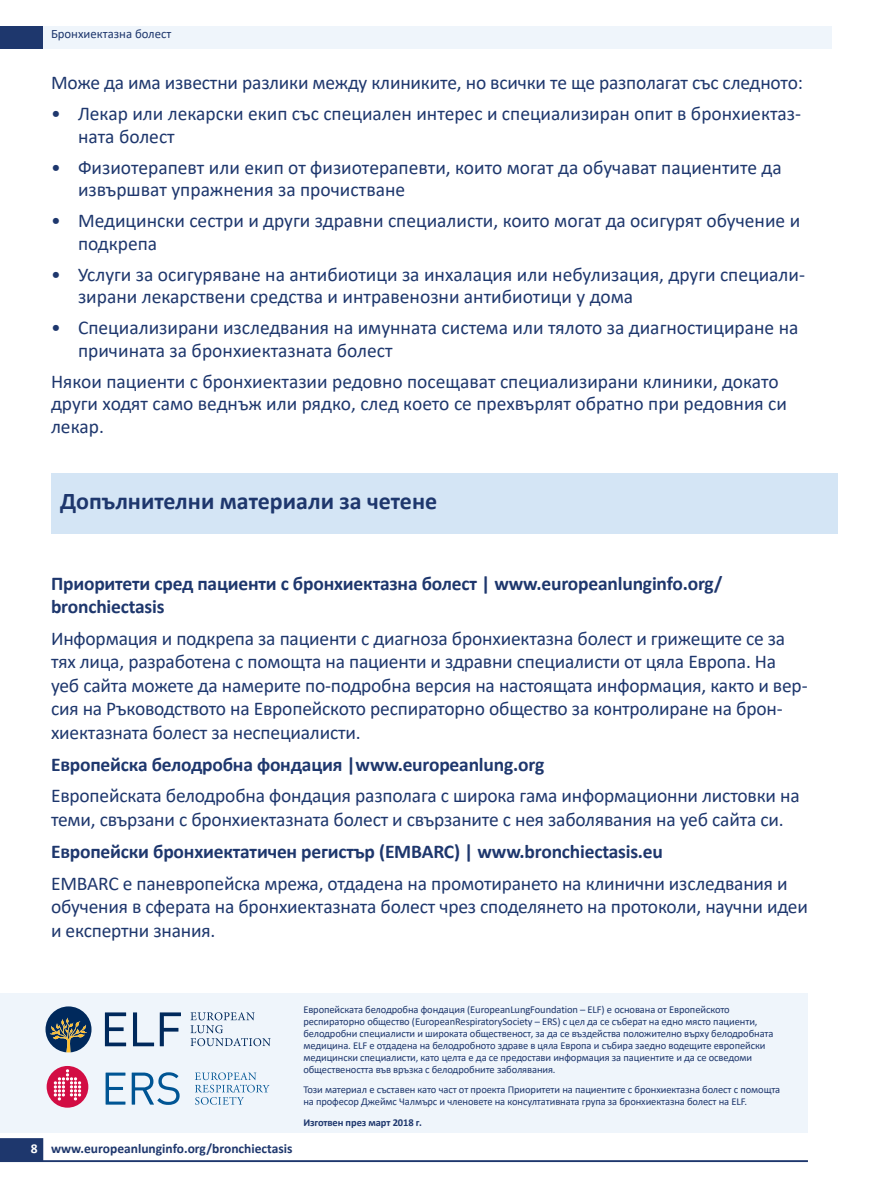
<style>
.page{position:relative;width:893px;height:1191px;background:#fff}
.page>*{position:absolute;margin:0;border:0;box-sizing:border-box;transform-origin:0 0}
.t1{font:700 24px "Calibri";color:#1e376d}
.t2{font:19.5px/22.5px "Calibri";letter-spacing:-.01em;color:#1e376d}
.t3{font:700 19.5px/23.4px "Calibri";letter-spacing:-.01em;color:#1e376d}
.Folio_left{font:700 13.5px "Calibri";color:#1e376d}
.t4{font:12.75px "Calibri";color:#1e376d}
.t5{font:10.5px/12px "Calibri";letter-spacing:-.01em;color:#1e376d}
.t6{font:700 10.5px "Calibri";letter-spacing:-.01em;color:#1e376d}
.s1{color:#fff}
</style>
<div class="page">
<div style="left:0;top:992px;width:808px;height:140px;background:#eff5fb"></div>
<hr style="left:0;top:26px;width:808px;height:2px;background:#1e376d">
<svg style="left:105px;top:1012px;width:21px;height:34px"></svg>
<svg style="left:133px;top:1012px;width:21px;height:34px"></svg>
<svg style="left:160px;top:1012px;width:21px;height:34px"></svg>
<svg style="left:190px;top:1012px;width:81px;height:34px"></svg>
<svg style="left:46px;top:1006px;width:46px;height:46px"></svg>
<svg style="left:195px;top:1072px;width:74px;height:32px"></svg>
<svg style="left:106px;top:1072px;width:19px;height:32px"></svg>
<div style="left:47px;top:1066px;width:41px;height:41px;background:#d20d44;border-radius:50%"></div>
<svg style="left:54px;top:1069px;width:27px;height:31px"></svg>
<svg style="left:132px;top:1072px;width:48px;height:32px"></svg>
<div style="left:43px;top:26px;width:789px;height:23px;background:#eff5fb"></div>
<svg style="left:0;top:1138px;width:43px;height:22px"></svg>
<hr style="left:0;top:1160px;width:808px;height:2px;background:#1e376d">
<div style="left:0;top:27px;width:43px;height:22px;background:#1e376d"></div>
<div style="left:51px;top:473px;width:786px;height:61px;background:#d4e5f5"></div>
<p class="t4" style="left:51px;top:25px;width:122px">Бронхиектазна болест</p>
<p class="t2" style="left:51px;top:71px;width:753px">Може да има известни разлики между клиниките, но всички те ще разполагат със следното:</p>
<p class="t2" style="left:78px;top:102px;width:724px;text-indent:-27px">• Лекар или лекарски екип със специален интерес и специализиран опит в бронхиектаз&shy;ната болест</p>
<p class="t2" style="left:78px;top:155px;width:705px;text-indent:-27px">• Физиотерапевт или екип от физиотерапевти, които могат да обучават пациентите да извършват упражнения за прочистване</p>
<p class="t2" style="left:78px;top:209px;width:724px;text-indent:-27px">• Медицински сестри и други здравни специалисти, които могат да осигурят обучение и подкрепа</p>
<p class="t2" style="left:78px;top:262px;width:728px;text-indent:-27px">• Услуги за осигуряване на антибиотици за инхалация или небулизация, други специали&shy;зирани лекарствени средства и интравенозни антибиотици у дома</p>
<p class="t2" style="left:78px;top:316px;width:722px;text-indent:-27px">• Специализирани изследвания на имунната система или тялото за диагностициране на причината за бронхиектазната болест</p>
<p class="t2" style="left:51px;top:369px;width:737px">Някои пациенти с бронхиектазии редовно посещават специализирани клиники, докато други ходят само веднъж или рядко, след което се прехвърлят обратно при редовния си лекар.</p>
<p class="t1" style="left:60px;top:484px;width:378px">Допълнителни материали за четене</p>
<p class="t3" style="left:51px;top:571px;width:673px">Приоритети сред пациенти с бронхиектазна болест | www.europeanlunginfo.org/ bronchiectasis</p>
<p class="t2" style="left:51px;top:626px;width:758px;line-height:23.4px">Информация и подкрепа за пациенти с диагноза бронхиектазна болест и грижещите се за тях лица, разработена с помощта на пациенти и здравни специалисти от цяла Европа. На уеб сайта можете да намерите по-подробна версия на настоящата информация, както и вер&shy;сия на Ръководството на Европейското респираторно общество за контролиране на брон&shy;хиектазната болест за неспециалисти.</p>
<p class="t3" style="left:51px;top:752px;width:495px">Европейска белодробна фондация |www.europeanlung.org</p>
<p class="t2" style="left:51px;top:783px;width:750px;line-height:23.4px">Европейската белодробна фондация разполага с широка гама информационни листовки на теми, свързани с бронхиектазната болест и свързаните с нея заболявания на уеб сайта си.</p>
<p class="t3" style="left:51px;top:839px;width:613px">Европейски бронхиектатичен регистър (EMBARC) | www.bronchiectasis.eu</p>
<p class="t2" style="left:51px;top:871px;width:758px;line-height:23.4px">EMBARC е паневропейска мрежа, отдадена на промотирането на клинични изследвания и обучения в сферата на бронхиектазната болест чрез споделянето на протоколи, научни идеи и експертни знания.</p>
<p class="Folio_left" style="left:31px;top:1139px;width:263px"><span class="s1">8</span> www.europeanlunginfo.org/bronchiectasis</p>
<p class="t5" style="left:303px;top:1002px;width:472px">Европейската белодробна фондация (EuropeanLungFoundation – ELF) е основана от Европейското респираторно общество (EuropeanRespiratorySociety – ERS) с цел да се съберат на едно място пациенти, белодробни специалисти и широката общественост, за да се въздейства положително върху белодробната медицина. ELF е отдадена на белодробното здраве в цяла Европа и събира заедно водещите европейски медицински специалисти, като целта е да се предостави информация за пациентите и да се осведоми обществеността във връзка с белодробните заболявания.</p>
<p class="t5" style="left:303px;top:1083px;width:478px">Този материал е съставен като част от проекта Приоритети на пациентите с бронхиектазна болест с помощта на професор Джеймс Чалмърс и членовете на консултативната група за бронхиектазна болест на ELF.</p>
<p class="t6" style="left:303px;top:1114px;width:120px">Изготвен през март 2018 г.</p>
</div>
